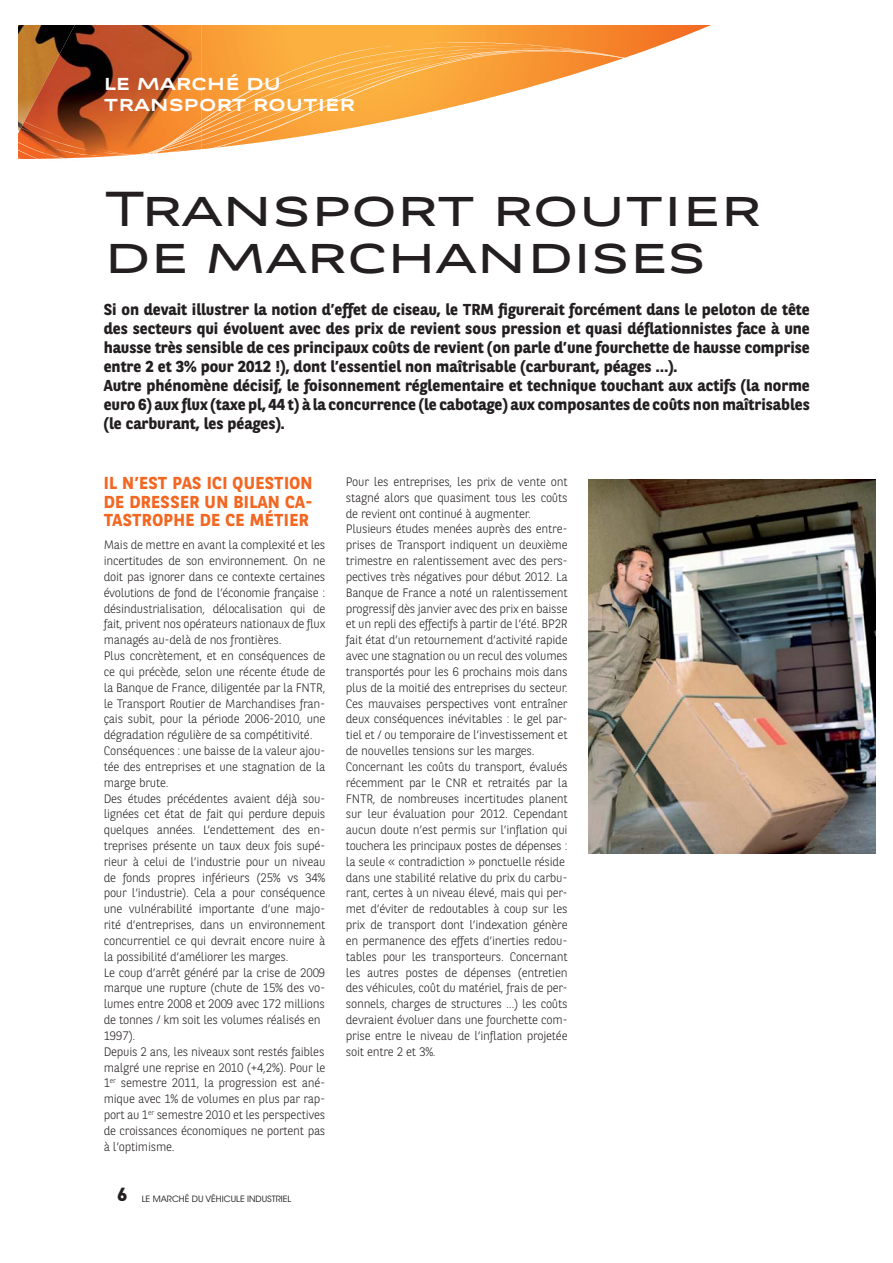
<style>
.page{position:relative;width:893px;height:1263px;background:#fff}
.page>*{position:absolute;margin:0;border:0;box-sizing:border-box;transform-origin:0 0}
.t1{font:48.9px/47.5px "BNPP Title Sans";letter-spacing:-.02em;color:#231f20}
.t2{font:700 17.25px/18.8px "BNPP Sans";letter-spacing:.02em;color:#f26722;text-align:justify}
.t3{font:700 17.25px/20.7px "BNPP Title Sans";color:#fff}
.t4{font:700 15.9px/19px "BNPP Sans";color:#231f20}
.t5{font:300 12.3px/15.9px "BNPP Sans";letter-spacing:-.02em;color:#231f20}
.t6{font:8.7px "ITC Avant Garde Std";color:#231f20}
.s1{font-family:"DIN";font-weight:900;font-size:18.75px}
</style>
<div class="page">
<svg style="left:202px;top:26px;width:507px;height:124px"></svg>
<img style="left:18px;top:26px;width:184px;height:133px">
<img style="left:171px;top:121px;width:31px;height:2px">
<img style="left:165px;top:123px;width:37px;height:4px">
<img style="left:158px;top:127px;width:44px;height:1px">
<img style="left:18px;top:158px;width:20px;height:1px">
<img style="left:18px;top:156px;width:47px;height:2px">
<img style="left:18px;top:134px;width:118px;height:22px">
<img style="left:193px;top:147px;width:9px;height:8px">
<img style="left:133px;top:147px;width:60px;height:8px">
<img style="left:21px;top:128px;width:181px;height:19px">
<img style="left:24px;top:122px;width:109px;height:33px">
<svg style="left:202px;top:42px;width:423px;height:106px"></svg>
<img style="left:588px;top:480px;width:287px;height:374px">
<h2 class="t3" style="left:104px;top:74px;width:253px">LE MARCHÉ DU<br>TRANSPORT ROUTIER</h2>
<h1 class="t1" style="left:104px;top:185px;width:660px">Transport routier de marchandises</h1>
<p class="t4" style="left:104px;top:301px;width:707px">Si on devait illustrer la notion d’effet de ciseau, le TRM figurerait forcément dans le peloton de tête des secteurs qui évoluent avec des prix de revient sous pression et quasi déflationnistes face à une hausse très sensible de ces principaux coûts de revient (on parle d’une fourchette de hausse comprise entre 2 et 3% pour 2012 !), dont l’essentiel non maîtrisable (carburant, péages …).<br>Autre phénomène décisif, le foisonnement réglementaire et technique touchant aux actifs (la norme euro 6) aux flux (taxe pl, 44 t) à la concurrence (le cabotage) aux composantes de coûts non maîtrisables (le carburant, les péages).</p>
<h2 class="t2" style="left:104px;top:475px;width:210px">IL N’EST PAS ICI QUESTION DE DRESSER UN BILAN CA-TASTROPHE DE CE MÉTIER</h2>
<p class="t5" style="left:104px;top:538px;width:223px">Mais de mettre en avant la complexité et les incertitudes de son environnement. On ne doit pas ignorer dans ce contexte certaines évolutions de fond de l’économie française : désindustrialisation, délocalisation qui de fait, privent nos opérateurs nationaux de flux managés au-delà de nos frontières.<br>Plus concrètement, et en conséquences de ce qui précède, selon une récente étude de la Banque de France, diligentée par la FNTR, le Transport Routier de Marchandises fran&shy;çais subit, pour la période 2006-2010, une dégradation régulière de sa compétitivité.<br>Conséquences : une baisse de la valeur ajou&shy;tée des entreprises et une stagnation de la marge brute.<br>Des études précédentes avaient déjà sou&shy;lignées cet état de fait qui perdure depuis quelques années. L’endettement des en&shy;treprises présente un taux deux fois supé&shy;rieur à celui de l’industrie pour un niveau de fonds propres inférieurs (25% vs 34% pour l’industrie). Cela a pour conséquence une vulnérabilité importante d’une majo&shy;rité d’entreprises, dans un environnement concurrentiel ce qui devrait encore nuire à la possibilité d’améliorer les marges.<br>Le coup d’arrêt généré par la crise de 2009 marque une rupture (chute de 15% des vo&shy;lumes entre 2008 et 2009 avec 172 millions de tonnes / km soit les volumes réalisés en 1997).<br>Depuis 2 ans, les niveaux sont restés faibles malgré une reprise en 2010 (+4,2%). Pour le 1<sup>er</sup> semestre 2011, la progression est ané&shy;mique avec 1% de volumes en plus par rap&shy;port au 1<sup>er</sup> semestre 2010 et les perspectives de croissances économiques ne portent pas à l’optimisme.</p>
<p class="t6" style="left:117px;top:1196px;width:176px"><span class="s1">6</span> LE MARCHÉ DU VÉHICULE INDUSTRIEL</p>
<p class="t5" style="left:346px;top:474px;width:223px">Pour les entreprises, les prix de vente ont stagné alors que quasiment tous les coûts de revient ont continué à augmenter.<br>Plusieurs études menées auprès des entre&shy;prises de Transport indiquent un deuxième trimestre en ralentissement avec des pers&shy;pectives très négatives pour début 2012. La Banque de France a noté un ralentissement progressif dès janvier avec des prix en baisse et un repli des effectifs à partir de l’été. BP2R fait état d’un retournement d’activité rapide avec une stagnation ou un recul des volumes transportés pour les 6 prochains mois dans plus de la moitié des entreprises du secteur.<br>Ces mauvaises perspectives vont entraîner deux conséquences inévitables : le gel par&shy;tiel et / ou temporaire de l’investissement et de nouvelles tensions sur les marges.<br>Concernant les coûts du transport, évalués récemment par le CNR et retraités par la FNTR, de nombreuses incertitudes planent sur leur évaluation pour 2012. Cependant aucun doute n’est permis sur l’inflation qui touchera les principaux postes de dépenses : la seule « contradiction » ponctuelle réside dans une stabilité relative du prix du carbu&shy;rant, certes à un niveau élevé, mais qui per&shy;met d’éviter de redoutables à coup sur les prix de transport dont l’indexation génère en permanence des effets d’inerties redou&shy;tables pour les transporteurs. Concernant les autres postes de dépenses (entretien des véhicules, coût du matériel, frais de per&shy;sonnels, charges de structures …) les coûts devraient évoluer dans une fourchette com&shy;prise entre le niveau de l’inflation projetée soit entre 2 et 3%.</p>
</div>
